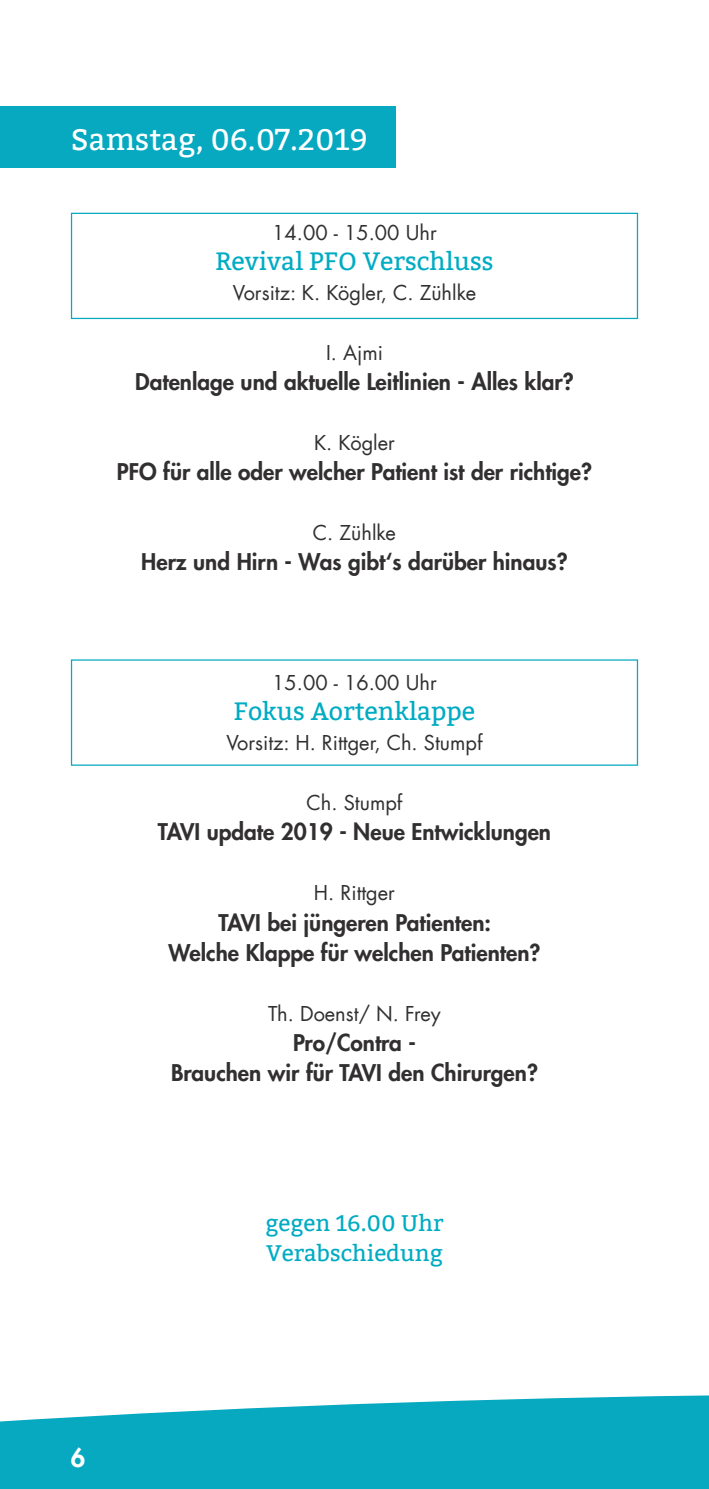
<style>
.page{position:relative;width:709px;height:1489px;background:#fff}
.page>*{position:absolute;margin:0;border:0;box-sizing:border-box;transform-origin:0 0}
.t1{font:30px "Bitter";color:#fff}
.t2{font:25px "Bitter";color:#00acc3}
.t3{font:800 25px "Futura Com";color:#fff}
.t4{font:800 22.5px/30px "Futura Com";color:#312f30;text-align:center}
.t5{font:22.5px/30px "Bitter";color:#00acc3}
.t6{font:20px "Futura Com";color:#312f30}
</style>
<div class="page">
<svg style="left:0;top:1395px;width:709px;height:93px;background:#22b2c7"></svg>
<div style="left:0;top:106px;width:396px;height:62px;background:#06a9c0"></div>
<div style="left:71px;top:213px;width:567px;height:106px;border:1px solid #06a9c0"></div>
<h1 class="t1" style="left:71px;top:122px;width:298px">Samstag, 06.07.2019</h1>
<p class="t6" style="left:272px;top:219px;width:166px">14.00 - 15.00 Uhr</p>
<p class="t2" style="left:215px;top:247px;width:280px">Revival PFO Verschluss</p>
<p class="t6" style="left:233px;top:279px;width:245px">Vorsitz: K. Kögler, C. Zühlke</p>
<p class="t6" style="left:326px;top:339px;width:58px">I. Ajmi</p>
<p class="t4" style="left:135px;top:366px;width:440px">Datenlage und aktuelle Leitlinien - Alles klar?</p>
<p class="t6" style="left:314px;top:429px;width:82px">K. Kögler</p>
<p class="t4" style="left:117px;top:456px;width:477px">PFO für alle oder welcher Patient ist der richtige?</p>
<p class="t6" style="left:313px;top:519px;width:85px">C. Zühlke</p>
<p class="t4" style="left:141px;top:546px;width:428px">Herz und Hirn - Was gibt‘s darüber hinaus?</p>
<p class="t6" style="left:272px;top:669px;width:166px">15.00 - 16.00 Uhr</p>
<p class="t2" style="left:234px;top:697px;width:243px">Fokus Aortenklappe</p>
<p class="t6" style="left:226px;top:729px;width:258px">Vorsitz: H. Rittger, Ch. Stumpf</p>
<p class="t6" style="left:306px;top:789px;width:97px">Ch. Stumpf</p>
<p class="t4" style="left:158px;top:816px;width:395px">TAVI update 2019 - Neue Entwicklungen</p>
<p class="t6" style="left:314px;top:879px;width:82px">H. Rittger</p>
<p class="t4" style="left:168px;top:906px;width:373px">TAVI bei jüngeren Patienten:<br>Welche Klappe für welchen Patienten?</p>
<p class="t6" style="left:268px;top:999px;width:174px">Th. Doenst/ N. Frey</p>
<p class="t4" style="left:171px;top:1026px;width:368px">Pro/Contra -<br>Brauchen wir für TAVI den Chirurgen?</p>
<p class="t3" style="left:71px;top:1438px;width:16px">6</p>
<p class="t5" style="left:265px;top:1207px;width:180px">gegen 16.00 Uhr<br>Verabschiedung</p>
</div>
